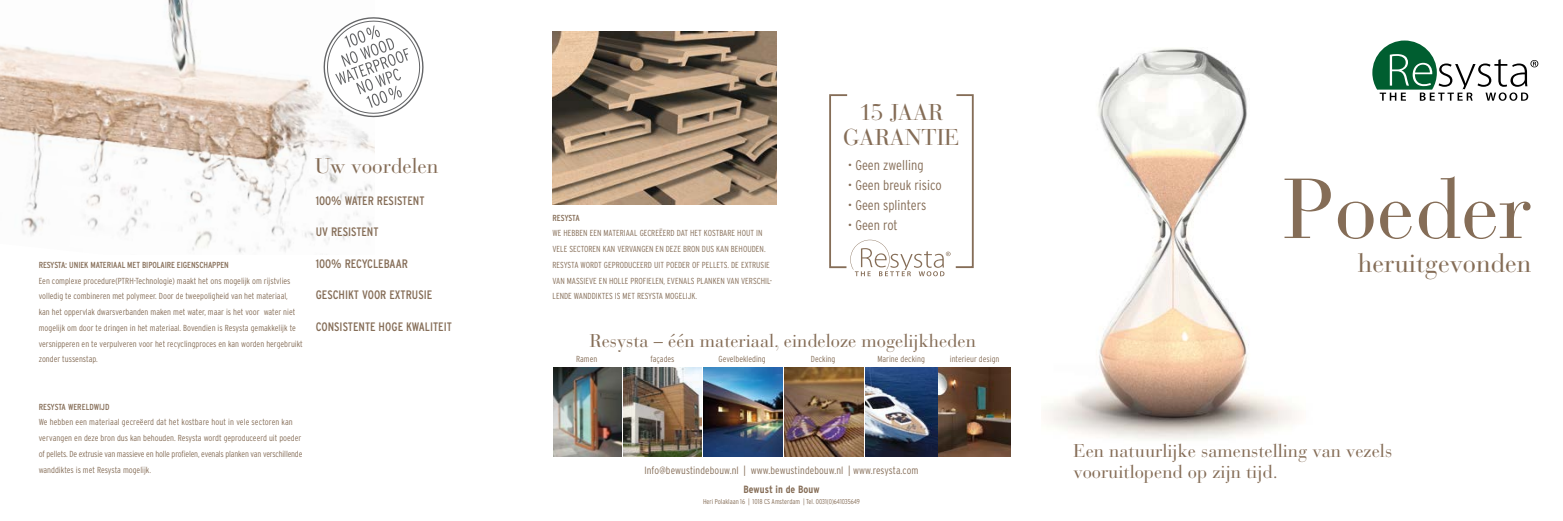
<style>
.page{position:relative;width:1563px;height:521px;background:#fff}
.page>*{position:absolute;margin:0;border:0;box-sizing:border-box;transform-origin:0 0}
.t1{font:84.35px "Bauer Bodoni Std";color:#856d57}
.t2{font:26.25px "Bauer Bodoni Std";color:#856d57}
.t3{font:22.75px/25.8px "Bauer Bodoni Std";color:#856d57;text-align:center}
.t4{font:21px "Bauer Bodoni Std";color:#856d57}
.t5{font:18.38px/21px "Bauer Bodoni Std";color:#856d57}
.t6{font:300 condensed 14px "Interstate";color:#856d57}
.t7{font:condensed 12.25px "Interstate";color:#856d57}
.t8{font:300 condensed 10.5px "Interstate";letter-spacing:.01em;color:#856d57}
.t9{font:700 condensed 10.5px "Interstate";letter-spacing:.01em;color:#856d57}
.t10{font:300 condensed 8.75px/15.8px "Interstate";color:#856d57}
.t11{font:condensed 8.75px "Interstate";letter-spacing:-.01em;color:#856d57}
.t12{font:300 condensed 7px "Interstate";color:#856d57}
</style>
<div class="page">
<img style="left:0;top:0;width:375px;height:253px">
<img style="left:1045px;top:48px;width:252px;height:392px">
<svg style="left:1372px;top:41px;width:166px;height:60px"></svg>
<svg style="left:306px;top:0;width:118px;height:125px"></svg>
<img style="left:552px;top:32px;width:224px;height:173px">
<svg style="left:829px;top:94px;width:145px;height:182px"></svg>
<img style="left:553px;top:368px;width:148px;height:89px">
<img style="left:703px;top:368px;width:79px;height:89px">
<img style="left:784px;top:368px;width:79px;height:89px">
<img style="left:865px;top:368px;width:72px;height:89px">
<img style="left:939px;top:368px;width:71px;height:89px">
<p class="t11" style="left:39px;top:260px;width:192px">RESYSTA: UNIEK MATERIAAL MET BIPOLAIRE EIGENSCHAPPEN</p>
<p class="t10" style="left:39px;top:272px;width:266px">Een complexe procedure(PTRH-Technologie) maakt het ons mogelijk om rijstvlies volledig te combineren met polymeer. Door de tweepoligheid van het materiaal,<br>kan het oppervlak dwarsverbanden maken met water, maar is het voor water niet mogelijk om door te dringen in het materiaal. Bovendien is Resysta gemakkelijk te versnipperen en te verpulveren voor het recyclingproces en kan worden hergebruikt zonder tussenstap.</p>
<p class="t11" style="left:39px;top:402px;width:72px">RESYSTA WERELDWIJD</p>
<p class="t10" style="left:39px;top:414px;width:265px">We hebben een materiaal gecreëerd dat het kostbare hout in vele sectoren kan vervangen en deze bron dus kan behouden. Resysta wordt geproduceerd uit poeder of pellets. De extrusie van massieve en holle profielen, evenals planken van verschillende wanddiktes is met Resysta mogelijk.</p>
<h3 class="t4" style="left:315px;top:153px;width:125px">Uw voordelen</h3>
<h3 class="t7" style="left:316px;top:194px;width:110px">100% WATER RESISTENT</h3>
<h3 class="t7" style="left:316px;top:225px;width:64px">UV RESISTENT</h3>
<h3 class="t7" style="left:316px;top:257px;width:94px">100% RECYCLEBAAR</h3>
<h3 class="t7" style="left:316px;top:288px;width:118px">GESCHIKT VOOR EXTRUSIE</h3>
<h3 class="t7" style="left:316px;top:320px;width:138px">CONSISTENTE HOGE KWALITEIT</h3>
<p class="t11" style="left:552px;top:213px;width:29px">RESYSTA</p>
<p class="t10" style="left:552px;top:225px;width:221px">WE HEBBEN EEN MATERIAAL GECREËERD DAT HET KOSTBARE HOUT IN VELE SECTOREN KAN VERVANGEN EN DEZE BRON DUS KAN BEHOUDEN.<br>RESYSTA WORDT GEPRODUCEERD UIT POEDER OF PELLETS. DE EXTRUSIE VAN MASSIEVE EN HOLLE PROFIELEN, EVENALS PLANKEN VAN VERSCHIL-LENDE WANDDIKTES IS MET RESYSTA MOGELIJK.</p>
<h3 class="t3" style="left:843px;top:99px;width:118px">15 JAAR<br>GARANTIE</h3>
<h3 class="t6" style="left:848px;top:157px;width:77px">• Geen zwelling</h3>
<h3 class="t6" style="left:848px;top:177px;width:95px">• Geen breuk risico</h3>
<h3 class="t6" style="left:848px;top:197px;width:80px">• Geen splinters</h3>
<h3 class="t6" style="left:848px;top:217px;width:51px">• Geen rot</h3>
<h3 class="t5" style="left:589px;top:330px;width:388px">Resysta – één materiaal, eindeloze mogelijkheden</h3>
<p class="t10" style="left:576px;top:351px;width:23px">Ramen</p>
<p class="t10" style="left:650px;top:351px;width:26px">façades</p>
<p class="t10" style="left:718px;top:351px;width:49px">Gevelbekleding</p>
<p class="t10" style="left:811px;top:351px;width:26px">Decking</p>
<p class="t10" style="left:877px;top:351px;width:49px">Marine decking</p>
<p class="t10" style="left:950px;top:351px;width:51px">interieur design</p>
<p class="t8" style="left:644px;top:464px;width:275px">Info@bewustindebouw.nl | www.bewustindebouw.nl | www.resysta.com</p>
<p class="t9" style="left:743px;top:483px;width:78px">Bewust in de Bouw</p>
<p class="t12" style="left:703px;top:497px;width:158px">Heri Polaklaan 16 | 1018 CS Amsterdam | Tel. 0031(0)641035649</p>
<h1 class="t1" style="left:1283px;top:159px;width:250px">Poeder</h1>
<h2 class="t2" style="left:1358px;top:247px;width:175px">heruitgevonden</h2>
<h3 class="t5" style="left:1073px;top:440px;width:320px">Een natuurlijke samenstelling van vezels vooruitlopend op zijn tijd.</h3>
</div>
